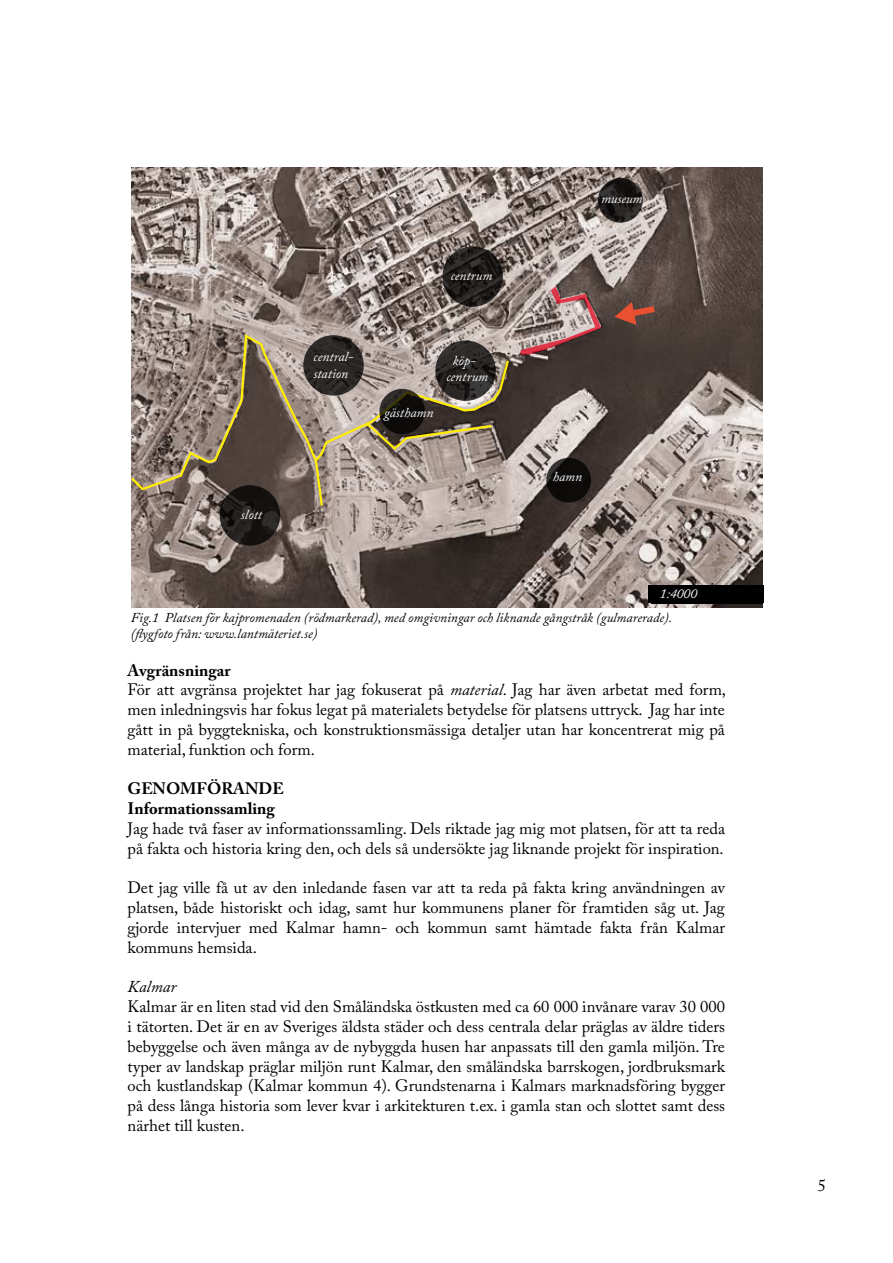
<style>
.page{position:relative;width:893px;height:1263px;background:#fff}
.page>*{position:absolute;margin:0;border:0;box-sizing:border-box;transform-origin:0 0}
.t1{font:16.5px/19.8px "Adobe Caslon Pro";color:#000}
.t2{font:700 16.5px/19.8px "Adobe Caslon Pro";color:#000}
.t3{font:italic 16.5px "Adobe Caslon Pro";color:#000}
.t4{font:italic 13.5px/16.2px "Adobe Caslon Pro";color:#000}
.t5{font:italic 13.5px/16.2px "Adobe Caslon Pro";color:#fff;text-align:center}
.s1{font-weight:700}
.s2{font-style:italic}
</style>
<div class="page">
<img style="left:132px;top:168px;width:631px;height:440px">
<svg style="left:131px;top:332px;width:380px;height:176px;background:#938579"></svg>
<svg style="left:520px;top:287px;width:81px;height:67px;background:#947675"></svg>
<svg style="left:220px;top:485px;width:60px;height:61px;background:#1d1918"></svg>
<svg style="left:546px;top:458px;width:45px;height:44px;background:#120f0f"></svg>
<svg style="left:303px;top:335px;width:61px;height:61px;background:#2d2928"></svg>
<svg style="left:442px;top:246px;width:61px;height:61px;background:#221f1e"></svg>
<svg style="left:598px;top:178px;width:45px;height:45px;background:#221f1e"></svg>
<svg style="left:379px;top:389px;width:46px;height:45px;background:#181510"></svg>
<svg style="left:435px;top:340px;width:61px;height:61px;background:#2d2a28"></svg>
<svg style="left:614px;top:302px;width:47px;height:23px"></svg>
<div style="left:648px;top:585px;width:115px;height:18px;background:#000"></div>
<p class="t5" style="left:241px;top:506px;width:23px">slott</p>
<p class="t5" style="left:314px;top:349px;width:41px;text-align:left">central&shy;station</p>
<p class="t5" style="left:451px;top:267px;width:43px">centrum</p>
<p class="t5" style="left:384px;top:404px;width:51px">gästhamn</p>
<p class="t5" style="left:446px;top:352px;width:43px">köp&shy;centrum</p>
<p class="t5" style="left:601px;top:191px;width:43px">museum</p>
<p class="t5" style="left:553px;top:468px;width:31px">hamn</p>
<p class="t5" style="left:660px;top:586px;width:39px">1:4000</p>
<p class="t4" style="left:131px;top:609px;width:543px">Fig.1 Platsen för kajpromenaden (rödmarkerad), med omgivningar och liknande gångstråk (gulmarerade). (flygfoto från: www.lantmäteriet.se)</p>
<p class="t1" style="left:128px;top:660px;width:600px"><span class="s1">Avgränsningar<br></span>För att avgränsa projektet har jag fokuserat på <span class="s2">material</span>. Jag har även arbetat med form, men inledningsvis har fokus legat på materialets betydelse för platsens uttryck. Jag har inte gått in på byggtekniska, och konstruktionsmässiga detaljer utan har koncentrerat mig på material, funktion och form.</p>
<p class="t2" style="left:128px;top:779px;width:158px">GENOMFÖRANDE<br>Informationssamling</p>
<p class="t1" style="left:128px;top:818px;width:599px">Jag hade två faser av informationssamling. Dels riktade jag mig mot platsen, för att ta reda på fakta och historia kring den, och dels så undersökte jag liknande projekt för inspiration.</p>
<p class="t1" style="left:128px;top:878px;width:599px;text-align:justify">Det jag ville få ut av den inledande fasen var att ta reda på fakta kring användningen av platsen, både historiskt och idag, samt hur kommunens planer för framtiden såg ut. Jag gjorde intervjuer med Kalmar hamn- och kommun samt hämtade fakta från Kalmar kommuns hemsida.</p>
<p class="t3" style="left:128px;top:977px;width:50px">Kalmar</p>
<p class="t1" style="left:128px;top:997px;width:599px;text-align:justify">Kalmar är en liten stad vid den Småländska östkusten med ca 60 000 invånare varav 30 000 i tätorten. Det är en av Sveriges äldsta städer och dess centrala delar präglas av äldre tiders bebyggelse och även många av de nybyggda husen har anpassats till den gamla miljön. Tre typer av landskap präglar miljön runt Kalmar, den småländska barrskogen, jordbruksmark och kustlandskap (Kalmar kommun 4). Grundstenarna i Kalmars marknadsföring bygger på dess långa historia som lever kvar i arkitekturen t.ex. i gamla stan och slottet samt dess närhet till kusten.</p>
<p class="t1" style="left:818px;top:1175px;width:10px">5</p>
</div>
